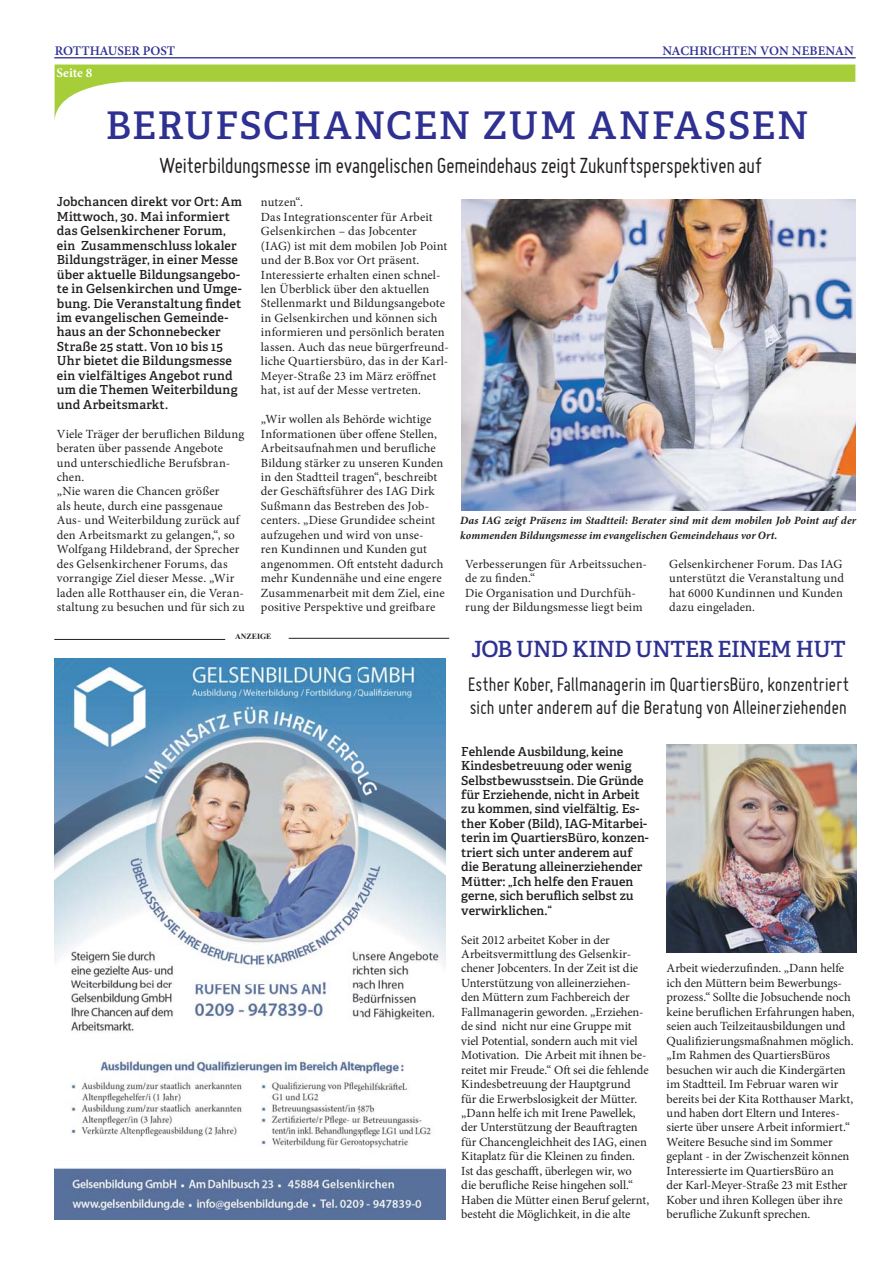
<style>
.page{position:relative;width:893px;height:1263px;background:#fff}
.page>*{position:absolute;margin:0;border:0;box-sizing:border-box;transform-origin:0 0}
.t1{font:600 38.1px "Adelle";letter-spacing:.035em;color:#2e3092}
.t2{font:23.7px "Miso";letter-spacing:-.03em;color:#231f20}
.t3{font:600 22.35px "Adelle";letter-spacing:-.03em;color:#2e3092}
.t4{font:21px/23.7px "Miso";letter-spacing:-.015em;color:#231f20}
.t5{font:600 13.2px "Minion Pro";color:#2e3092}
.t6{font:700 13.2px "Minion Pro";color:#fff}
.t7{font:12.45px/14.4px "Minion Pro";letter-spacing:.005em;color:#231f20}
.t8{font:600 12.45px/14.4px "Adelle";color:#231f20}
.t9{font:italic 700 11.1px/14.4px "Minion Pro";letter-spacing:.005em;color:#231f20}
.t10{font:700 7.95px "Times New Roman";color:#231f20}
</style>
<div class="page">
<svg style="left:55px;top:65px;width:800px;height:52px"></svg>
<hr style="left:54px;top:57px;width:802px;height:1px;background:#2e3092">
<hr style="left:54px;top:639px;width:171px;height:1px;background:#231f20">
<hr style="left:289px;top:638px;width:160px;height:1px;background:#231f20">
<img style="left:461px;top:200px;width:394px;height:310px">
<img style="left:54px;top:658px;width:392px;height:562px">
<img style="left:666px;top:744px;width:190px;height:208px">
<p class="t5" style="left:55px;top:43px;width:122px">ROTTHAUSER POST</p>
<p class="t5" style="left:662px;top:43px;width:193px">NACHRICHTEN VON NEBENAN</p>
<p class="t6" style="left:56px;top:65px;width:37px">Seite 8</p>
<h1 class="t1" style="left:106px;top:110px;width:704px">BERUFSCHANCEN ZUM ANFASSEN</h1>
<h2 class="t2" style="left:159px;top:158px;width:604px">Weiterbildungsmesse im evangelischen Gemeindehaus zeigt Zukunftsperspektiven auf</h2>
<p class="t8" style="left:57px;top:196px;width:187px">Jobchancen direkt vor Ort: Am<br>Mi-woch, 30. Mai informiert das Gelsenkirchener Forum, ein Zusammenschluss lokaler<br>Bildungsträger, in einer Messe über aktuelle Bildungsangebo&shy;te in Gelsenkirchen und Umge&shy;bung. Die Veranstaltung findet im evangelischen Gemeinde&shy;haus an der Schonnebecker<br>Straße 25 sta-. Von 10 bis 15<br>Uhr bietet die Bildungsmesse ein vielfältiges Angebot rund um die Themen Weiterbildung und Arbeitsmarkt.</p>
<p class="t7" style="left:57px;top:427px;width:189px">Viele Träger der beruflichen Bildung beraten über passende Angebote und unterschiedliche Berufsbran&shy;chen.<br>„Nie waren die Chancen größer<br>als heute, durch eine passgenaue<br>Aus- und Weiterbildung zurück auf den Arbeitsmarkt zu gelangen,“, so<br>Wolfgang Hildebrand, der Sprecher des Gelsenkirchener Forums, das vorrangige Ziel dieser Messe. „Wir laden alle Rotthauser ein, die Veran&shy;staltung zu besuchen und für sich zu</p>
<p class="t7" style="left:261px;top:196px;width:189px">nutzen“.<br>Das Integrationscenter für Arbeit<br>Gelsenkirchen – das Jobcenter (IAG) ist mit dem mobilen Job Point und der B.Box vor Ort präsent.<br>Interessierte erhalten einen schnel&shy;len Überblick über den aktuellen<br>Stellenmarkt und Bildungsangebote in Gelsenkirchen und können sich informieren und persönlich beraten lassen. Auch das neue bürgerfreund&shy;liche Quartiersbüro, das in der Karl-<br>Meyer-Straße 23 im März eröffnet hat, ist auf der Messe vertreten.</p>
<p class="t7" style="left:261px;top:413px;width:185px">„Wir wollen als Behörde wichtige Informationen über offene Stellen, Arbeitsaufnahmen und berufliche Bildung stärker zu unseren Kunden in den Stadtteil tragen“, beschreibt der Geschäftsführer des IAG Dirk Sußmann das Bestreben des Job&shy;centers. „Diese Grundidee scheint aufzugehen und wird von unse-<br>ren Kundinnen und Kunden gut angenommen. Oft entsteht dadurch mehr Kundennähe und eine engere Zusammenarbeit mit dem Ziel, eine positive Perspektive und greifbare</p>
<p class="t10" style="left:235px;top:632px;width:38px">ANZEIGE</p>
<p class="t9" style="left:460px;top:515px;width:397px">Das IAG zeigt Präsenz im Stadtteil: Berater sind mit dem mobilen Job Point auf der kommenden Bildungsmesse im evangelischen Gemeindehaus vor Ort.</p>
<p class="t7" style="left:465px;top:558px;width:183px">Verbesserungen für Arbeitssuchen&shy;de zu finden.“<br>Die Organisation und Durchfüh&shy;rung der Bildungsmesse liegt beim</p>
<p class="t7" style="left:669px;top:558px;width:176px">Gelsenkirchener Forum. Das IAG unterstützt die Veranstaltung und hat 6000 Kundinnen und Kunden dazu eingeladen.</p>
<h3 class="t3" style="left:471px;top:640px;width:376px">JOB UND KIND UNTER EINEM HUT</h3>
<h3 class="t4" style="left:468px;top:674px;width:383px">Esther Kober, Fallmanagerin im QuartiersBüro, konzentriert sich unter anderem auf die Beratung von Alleinerziehenden</h3>
<p class="t8" style="left:461px;top:745px;width:189px">Fehlende Ausbildung, keine<br>Kindesbetreuung oder wenig<br>Selbstbewusstsein. Die Gründe für Erziehende, nicht in Arbeit zu kommen, sind vielfältig. Es&shy;ther Kober (Bild), IAG-Mitarbei&shy;terin im QuartiersBüro, konzen&shy;triert sich unter anderem auf die Beratung alleinerziehender<br>Mü-er: „Ich helfe den Frauen gerne, sich beruflich selbst zu verwirklichen.“</p>
<p class="t7" style="left:461px;top:933px;width:189px">Seit 2012 arbeitet Kober in der Arbeitsvermittlung des Gelsenkir&shy;chener Jobcenters. In der Zeit ist die Unterstützung von alleinerziehen&shy;den Müttern zum Fachbereich der Fallmanagerin geworden. „Erziehen&shy;de sind nicht nur eine Gruppe mit viel Potential, sondern auch mit viel Motivation. Die Arbeit mit ihnen be&shy;reitet mir Freude.“ Oft sei die fehlende Kindesbetreuung der Hauptgrund für die Erwerbslosigkeit der Mütter. „Dann helfe ich mit Irene Pawellek, der Unterstützung der Beauftragten für Chancengleichheit des IAG, einen Kitaplatz für die Kleinen zu finden.<br>Ist das geschafft, überlegen wir, wo die berufliche Reise hingehen soll.“ Haben die Mütter einen Beruf gelernt, besteht die Möglichkeit, in die alte</p>
<p class="t7" style="left:666px;top:962px;width:190px">Arbeit wiederzufinden. „Dann helfe ich den Müttern beim Bewerbungs&shy;prozess.“ Sollte die Jobsuchende noch keine beruflichen Erfahrungen haben, seien auch Teilzeitausbildungen und Qualifizierungsmaßnahmen möglich. „Im Rahmen des QuartiersBüros besuchen wir auch die Kindergärten im Stadtteil. Im Februar waren wir bereits bei der Kita Rotthauser Markt, und haben dort Eltern und Interes&shy;sierte über unsere Arbeit informiert.“ Weitere Besuche sind im Sommer geplant - in der Zwischenzeit können Interessierte im QuartiersBüro an<br>der Karl-Meyer-Straße 23 mit Esther Kober und ihren Kollegen über ihre berufliche Zukunft sprechen.</p>
</div>
